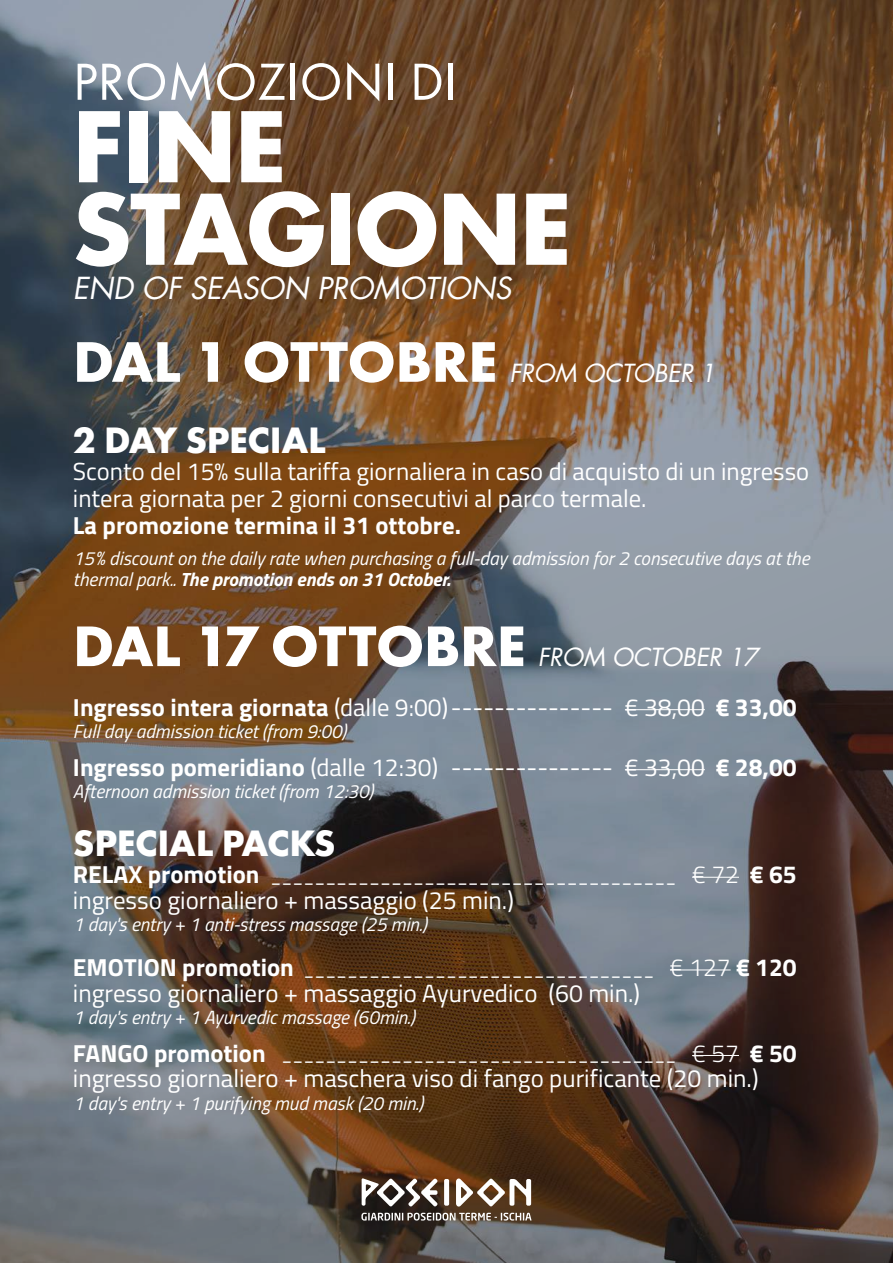
<style>
.page{position:relative;width:893px;height:1263px;background:#fff}
.page>*{position:absolute;margin:0;border:0;box-sizing:border-box;transform-origin:0 0}
.t1{font:700 94.35px/82.5px "Futura Std";letter-spacing:-.01em;color:#fff}
.t2{font:700 59.4px "Futura PT";letter-spacing:-.01em;color:#fff}
.t3{font:54.15px "Futura PT";color:#fff}
.t4{font:700 38.25px "Futura PT";letter-spacing:-.01em;color:#fff}
.t5{font:italic 29.7px "Futura LT";letter-spacing:-.01em;color:#fff}
.t6{font:24.9px "Titillium Web";color:#fff}
.t7{font:24.6px/27px "Titillium Web";color:#fff}
.t8{font:300 24.6px "Titillium Web";color:#fff}
.t9{font:700 24.6px "Titillium Web";color:#fff}
.t10{font:italic 24.45px "Futura LT";letter-spacing:-.01em;color:#fff}
.t11{font:italic 19.05px/21px "Titillium Web";color:#fff}
.s1{font-weight:700}
</style>
<div class="page">
<img style="left:0;top:0;width:893px;height:1263px">
<hr style="left:692px;top:877px;width:47px;height:1px;background:#fff">
<hr style="left:670px;top:969px;width:61px;height:1px;background:#fff">
<hr style="left:692px;top:1055px;width:47px;height:1px;background:#fff">
<hr style="left:625px;top:709px;width:80px;height:1px;background:#fff">
<hr style="left:625px;top:769px;width:80px;height:1px;background:#fff">
<svg style="left:361px;top:1213px;width:170px;height:7px"></svg>
<svg style="left:362px;top:1178px;width:76px;height:29px"></svg>
<div style="left:444px;top:1179px;width:5px;height:27px;background:#fff;border-radius:2px"></div>
<svg style="left:456px;top:1178px;width:75px;height:29px"></svg>
<h3 class="t3" style="left:73px;top:50px;width:386px">PROMOZIONI DI</h3>
<h1 class="t1" style="left:73px;top:104px;width:501px">FINE<br>STAGIONE</h1>
<h3 class="t5" style="left:73px;top:269px;width:440px">END OF SEASON PROMOTIONS</h3>
<h2 class="t2" style="left:73px;top:324px;width:426px">DAL 1 OTTOBRE</h2>
<p class="t10" style="left:509px;top:357px;width:207px">FROM OCTOBER 1</p>
<h3 class="t4" style="left:73px;top:415px;width:255px">2 DAY SPECIAL</h3>
<p class="t7" style="left:73px;top:456px;width:738px">Sconto del 15% sulla tariffa giornaliera in caso di acquisto di un ingresso intera giornata per 2 giorni consecutivi al parco termale.</p>
<p class="t9" style="left:73px;top:506px;width:390px">La promozione termina il 31 ottobre.</p>
<p class="t11" style="left:73px;top:547px;width:738px">15% discount on the daily rate when purchasing a full-day admission for 2 consecutive days at the thermal park.. <span class="s1">The promotion ends on 31 October.</span></p>
<h2 class="t2" style="left:73px;top:608px;width:454px">DAL 17 OTTOBRE</h2>
<p class="t10" style="left:538px;top:641px;width:222px">FROM OCTOBER 17</p>
<p class="t7" style="left:73px;top:692px;width:725px"><span class="s1">Ingresso intera giornata</span> (dalle 9:00) --------------- € 38,00 <span class="s1">€ 33,00</span></p>
<p class="t11" style="left:73px;top:720px;width:275px">Full day admission ticket (from 9:00)</p>
<p class="t7" style="left:73px;top:752px;width:725px"><span class="s1">Ingresso pomeridiano</span> (dalle 12:30) --------------- € 33,00 <span class="s1">€ 28,00</span></p>
<p class="t11" style="left:73px;top:780px;width:302px">Afternoon admission ticket (from 12:30)</p>
<h3 class="t4" style="left:73px;top:819px;width:264px">SPECIAL PACKS</h3>
<p class="t8" style="left:73px;top:864px;width:725px"><sup>RELAX</sup> <sup>promotion</sup> ------------------------------------- € 72 <sup>€</sup> <sup>65</sup></p>
<h3 class="t6" style="left:73px;top:882px;width:442px">ingresso giornaliero + massaggio (25 min.)</h3>
<p class="t11" style="left:73px;top:913px;width:355px">1 day's entry + 1 anti-stress massage (25 min.)</p>
<p class="t8" style="left:73px;top:957px;width:725px"><sup>EMOTION</sup> <sup>promotion</sup> -------------------------------- € 127 <sup>€</sup> <sup>120</sup></p>
<h3 class="t6" style="left:73px;top:975px;width:569px">ingresso giornaliero + massaggio Ayurvedico (60 min.)</h3>
<p class="t11" style="left:73px;top:1006px;width:343px">1 day's entry + 1 Ayurvedic massage (60min.)</p>
<p class="t8" style="left:73px;top:1043px;width:725px"><sup>FANGO</sup> <sup>promotion</sup> ------------------------------------ € 57 <sup>€</sup> <sup>50</sup></p>
<h3 class="t6" style="left:73px;top:1060px;width:687px">ingresso giornaliero + maschera viso di fango purificante (20 min.)</h3>
<p class="t11" style="left:73px;top:1091px;width:352px">1 day's entry + 1 purifying mud mask (20 min.)</p>
</div>
